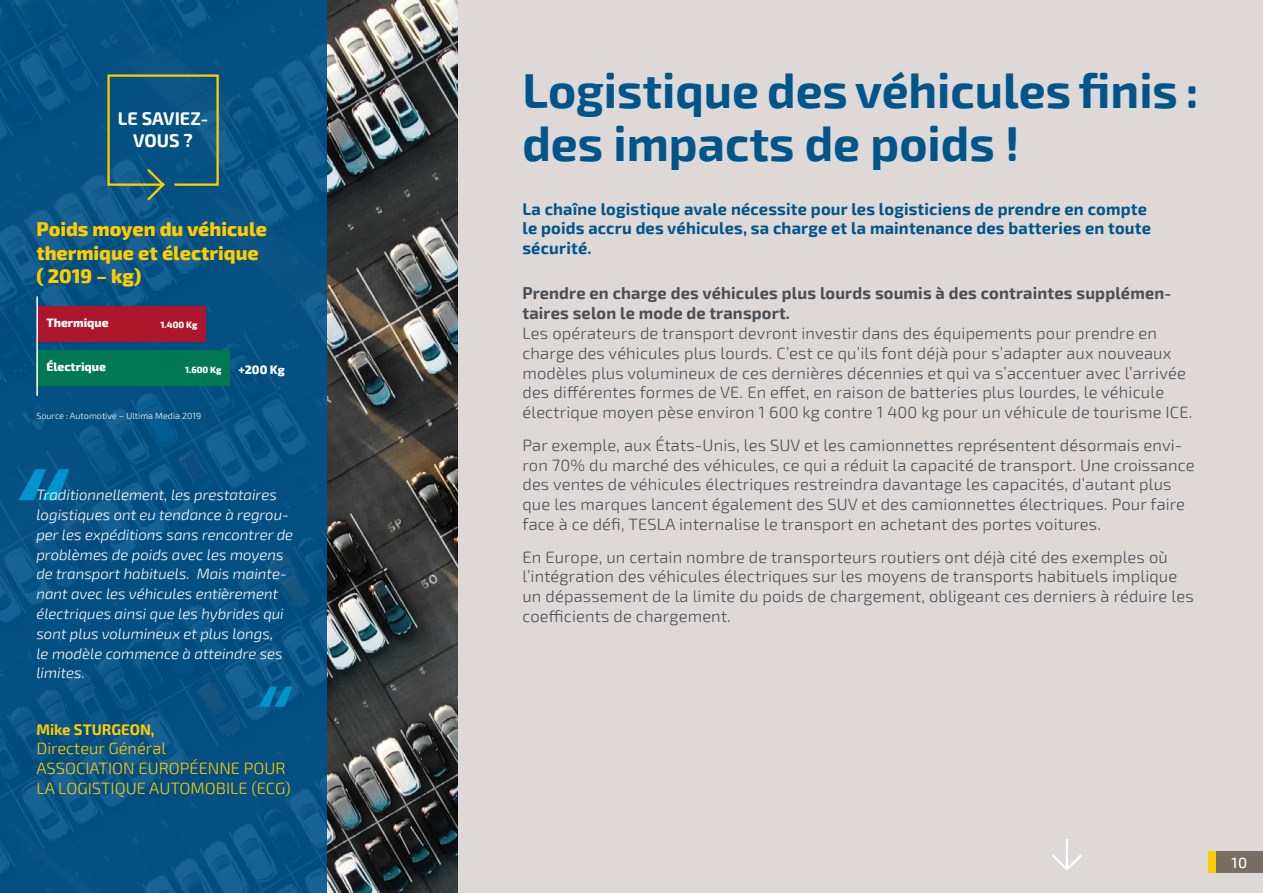
<style>
.page{position:relative;width:1263px;height:893px;background:#fff}
.page>*{position:absolute;margin:0;border:0;box-sizing:border-box;transform-origin:0 0}
._1___Titre{font:700 48px/52.5px "Exo 2";color:#00558b}
._1___Intertitre{font:800 19.5px/23.4px "Exo 2";color:#fc0}
.t1{font:700 18px/21.6px "Exo 2";color:#fff;text-align:center}
._3___Texte_courant{font:300 16.5px/19.8px "Exo 2";letter-spacing:.01em;color:#4a4f55}
._2___Chapeau{font:700 16.5px/19.8px "Exo 2";letter-spacing:.01em;color:#00558b}
._3c___Citation___aut{font:300 16.5px/19.8px "Exo 2";color:#fc0}
._3a___Citation{font:italic 300 15px/19.8px "Exo 2";color:#fff}
._3b___Citation___aut{font:700 15px "Exo 2";color:#fc0}
.t2{font:500 15px "Exo 2";color:#fff}
._5a___Graphe_-_Pourc{font:800 12px "Exo 2";color:#fff}
._9a___Source_graphes{font:300 9px "Exo 2";color:#fff}
._5a___Graphe_-_Pourc-2{font:800 9px "Exo 2";color:#fff}
.s1{font-weight:700}
</style>
<div class="page">
<div style="left:457px;top:0;width:806px;height:893px;background:#ded8d6"></div>
<svg style="left:1052px;top:839px;width:30px;height:31px"></svg>
<img style="left:326px;top:0;width:132px;height:893px">
<svg style="left:0;top:0;width:326px;height:893px;background:#075284"></svg>
<svg style="left:18px;top:469px;width:51px;height:31px;background:#0373a7"></svg>
<svg style="left:259px;top:687px;width:33px;height:20px"></svg>
<div style="left:37px;top:351px;width:193px;height:35px;background:#007854"></div>
<div style="left:37px;top:306px;width:169px;height:36px;background:#ae172b"></div>
<hr style="left:36px;top:296px;width:2px;height:100px;background:#fff">
<svg style="left:106px;top:73px;width:114px;height:129px;background:#1c5c7a"></svg>
<div style="left:1208px;top:851px;width:55px;height:22px;background:#786e64"></div>
<div style="left:1208px;top:851px;width:8px;height:22px;background:#fc0"></div>
<p class="t1" style="left:118px;top:107px;width:92px">LE SAVIEZ-<br>VOUS ?</p>
<p class="_1___Intertitre" style="left:36px;top:216px;width:232px">Poids moyen du véhicule thermique et électrique ( 2019 – kg)</p>
<p class="_5a___Graphe_-_Pourc" style="left:46px;top:313px;width:64px">Thermique</p>
<p class="_5a___Graphe_-_Pourc-2" style="left:161px;top:318px;width:38px">1.400 Kg</p>
<p class="_5a___Graphe_-_Pourc" style="left:46px;top:358px;width:61px">Électrique</p>
<p class="_5a___Graphe_-_Pourc-2" style="left:185px;top:363px;width:38px">1.600 Kg</p>
<p class="_5a___Graphe_-_Pourc" style="left:238px;top:361px;width:48px">+200 Kg</p>
<p class="_9a___Source_graphes" style="left:36px;top:409px;width:166px">Source : Automotive – Ultima Media 2019</p>
<p class="_3a___Citation" style="left:36px;top:484px;width:258px">Traditionnellement, les prestataires logistiques ont eu tendance à regrou&shy;per les expéditions sans rencontrer de problèmes de poids avec les moyens de transport habituels. Mais mainte&shy;nant avec les véhicules entièrement électriques ainsi que les hybrides qui sont plus volumineux et plus longs,<br>le modèle commence à atteindre ses limites.</p>
<p class="_3b___Citation___aut" style="left:36px;top:718px;width:120px">Mike STURGEON,</p>
<p class="_3c___Citation___aut" style="left:36px;top:738px;width:256px">Directeur Général<br>ASSOCIATION EUROPÉENNE POUR<br>LA LOGISTIQUE AUTOMOBILE (ECG)</p>
<p class="_1___Titre" style="left:522px;top:63px;width:677px">Logistique des véhicules finis : des impacts de poids !</p>
<p class="_2___Chapeau" style="left:522px;top:198px;width:630px">La chaîne logistique avale nécessite pour les logisticiens de prendre en compte le poids accru des véhicules, sa charge et la maintenance des batteries en toute sécurité.</p>
<p class="_3___Texte_courant" style="left:522px;top:283px;width:671px"><span class="s1">Prendre en charge des véhicules plus lourds soumis à des contraintes supplémen&shy;taires selon le mode de transport.<br></span>Les opérateurs de transport devront investir dans des équipements pour prendre en charge des véhicules plus lourds. C’est ce qu’ils font déjà pour s’adapter aux nouveaux modèles plus volumineux de ces dernières décennies et qui va s’accentuer avec l’arrivée des différentes formes de VE. En effet, en raison de batteries plus lourdes, le véhicule électrique moyen pèse environ 1 600 kg contre 1 400 kg pour un véhicule de tourisme ICE.</p>
<p class="_3___Texte_courant" style="left:522px;top:435px;width:674px">Par exemple, aux États-Unis, les SUV et les camionnettes représentent désormais envi&shy;ron 70% du marché des véhicules, ce qui a réduit la capacité de transport. Une croissance des ventes de véhicules électriques restreindra davantage les capacités, d’autant plus que les marques lancent également des SUV et des camionnettes électriques. Pour faire face à ce défi, TESLA internalise le transport en achetant des portes voitures.</p>
<p class="_3___Texte_courant" style="left:522px;top:546px;width:673px">En Europe, un certain nombre de transporteurs routiers ont déjà cité des exemples où l’intégration des véhicules électriques sur les moyens de transports habituels implique un dépassement de la limite du poids de chargement, obligeant ces derniers à réduire les coefficients de chargement.</p>
<p class="t2" style="left:1231px;top:852px;width:17px">10</p>
</div>
